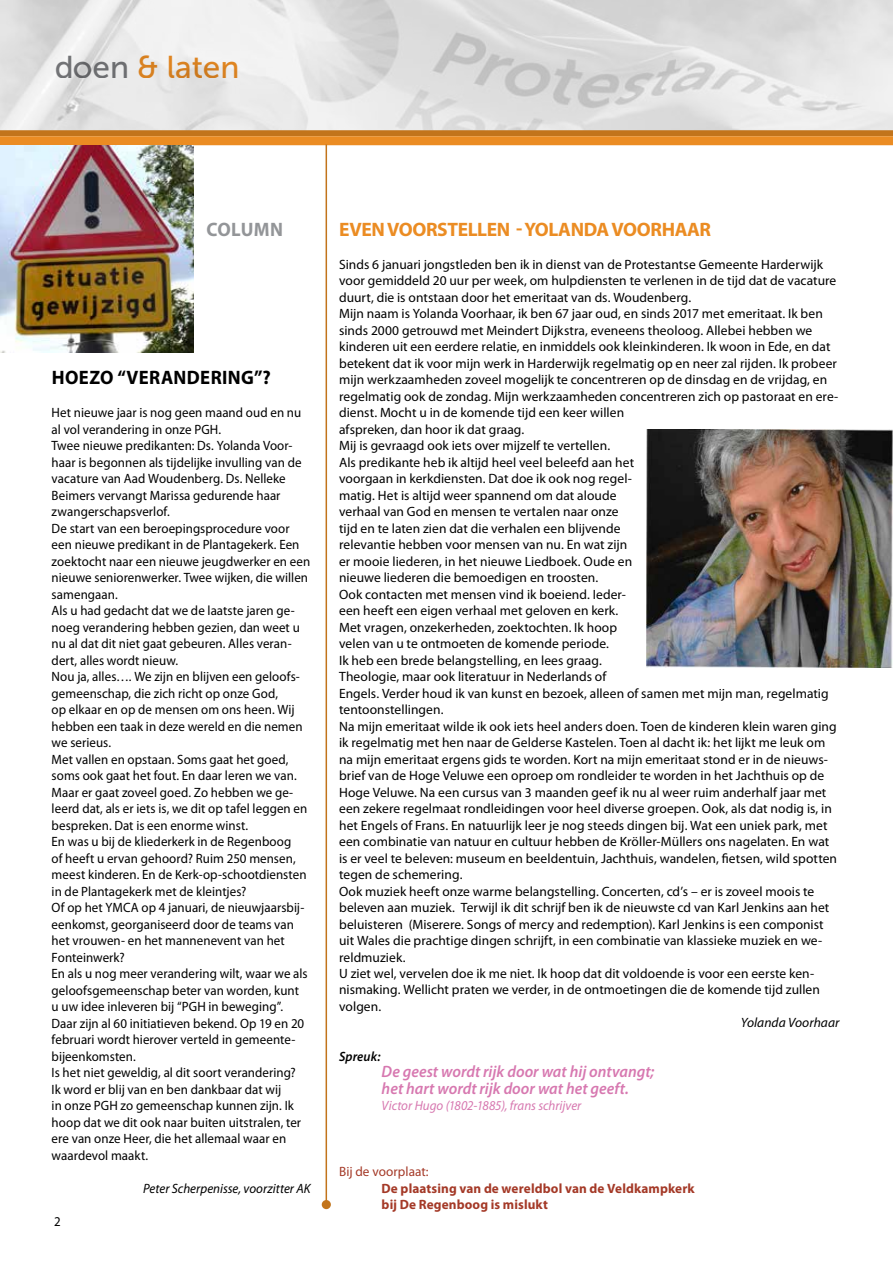
<style>
.page{position:relative;width:893px;height:1263px;background:#fff}
.page>*{position:absolute;margin:0;border:0;box-sizing:border-box;transform-origin:0 0}
.t1{font:31.5px "Museo Sans 500";color:#eb8c23}
.t2{font:700 19.5px "Myriad Pro";letter-spacing:-.02em;color:#eb8c23}
.t3{font:700 19.5px "Myriad Pro";letter-spacing:.02em;color:#000;scale:.96 1}
.t4{font:700 19.5px "Myriad Pro";letter-spacing:.015em;color:#939598;scale:.96 1}
.t5{font:italic 600 16.5px/16.5px "Myriad Pro";color:#d778b0;scale:.96 1}
.t6{font:13.5px/16.5px "Myriad Pro";letter-spacing:.005em;color:#000}
.t7{font:13.5px/16.5px "Myriad Pro";letter-spacing:.005em;color:#000;scale:.96 1}
.t8{font:700 13.5px/16.5px "Myriad Pro";letter-spacing:.01em;color:#a43927}
.t9{font:italic 13.5px "Myriad Pro";color:#d778b0;scale:.96 1}
.t10{font:italic 13.5px "Myriad Pro";color:#000;scale:.96 1}
.t11{font:italic 13.5px "Myriad Pro";color:#000}
.t12{font:13.5px "Myriad Pro";letter-spacing:.005em;color:#a43927}
.t13{font:italic 600 13.5px "Myriad Pro";letter-spacing:.01em;color:#000;scale:.96 1}
.t14{font:13.5px "Myriad Pro";letter-spacing:.005em;color:#000;scale:.95 1}
.s1{color:#77787b}
</style>
<div class="page">
<img style="left:0;top:0;width:893px;height:130px">
<div style="left:0;top:130px;width:893px;height:6px;background:#c2741b"></div>
<div style="left:0;top:136px;width:893px;height:9px;background:#eb8c23"></div>
<hr style="left:326px;top:144px;width:1px;height:1060px;background:#c2741b">
<div style="left:322px;top:1200px;width:9px;height:9px;background:#c2741b;border-radius:50%"></div>
<img style="left:0;top:145px;width:193px;height:208px">
<img style="left:647px;top:429px;width:246px;height:239px">
<h1 class="t1" style="left:54px;top:50px;width:187px"><span class="s1">doen</span> &amp; laten</h1>
<h2 class="t4" style="left:206px;top:216px;width:81px">COLUMN</h2>
<h2 class="t3" style="left:52px;top:365px;width:230px">HOEZO “VERANDERING”?</h2>
<p class="t7" style="left:52px;top:404px;width:271px">Het nieuwe jaar is nog geen maand oud en nu al vol verandering in onze PGH.<br>Twee nieuwe predikanten: Ds. Yolanda Voor&shy;haar is begonnen als tijdelijke invulling van de vacature van Aad Woudenberg. Ds. Nelleke Beimers vervangt Marissa gedurende haar zwangerschapsverlof.<br>De start van een beroepingsprocedure voor een nieuwe predikant in de Plantagekerk. Een zoektocht naar een nieuwe jeugdwerker en een nieuwe seniorenwerker. Twee wijken, die willen samengaan.<br>Als u had gedacht dat we de laatste jaren ge&shy;noeg verandering hebben gezien, dan weet u nu al dat dit niet gaat gebeuren. Alles veran&shy;dert, alles wordt nieuw.<br>Nou ja, alles…. We zijn en blijven een geloofs&shy;gemeenschap, die zich richt op onze God,<br>op elkaar en op de mensen om ons heen. Wij hebben een taak in deze wereld en die nemen we serieus.<br>Met vallen en opstaan. Soms gaat het goed, soms ook gaat het fout. En daar leren we van.<br>Maar er gaat zoveel goed. Zo hebben we ge&shy;leerd dat, als er iets is, we dit op tafel leggen en bespreken. Dat is een enorme winst.<br>En was u bij de kliederkerk in de Regenboog<br>of heeft u ervan gehoord? Ruim 250 mensen, meest kinderen. En de Kerk-op-schootdiensten in de Plantagekerk met de kleintjes?<br>Of op het YMCA op 4 januari, de nieuwjaarsbij&shy;eenkomst, georganiseerd door de teams van het vrouwen- en het mannenevent van het Fonteinwerk?<br>En als u nog meer verandering wilt, waar we als geloofsgemeenschap beter van worden, kunt<br>u uw idee inleveren bij “PGH in beweging”.<br>Daar zijn al 60 initiatieven bekend. Op 19 en 20 februari wordt hierover verteld in gemeente&shy;bijeenkomsten.<br>Is het niet geweldig, al dit soort verandering?<br>Ik word er blij van en ben dankbaar dat wij<br>in onze PGH zo gemeenschap kunnen zijn. Ik hoop dat we dit ook naar buiten uitstralen, ter ere van onze Heer, die het allemaal waar en waardevol maakt.</p>
<p class="t10" style="left:143px;top:1180px;width:176px">Peter Scherpenisse, voorzitter AK</p>
<p class="t14" style="left:54px;top:1213px;width:8px">2</p>
<h2 class="t2" style="left:339px;top:216px;width:373px">EVEN VOORSTELLEN - YOLANDA VOORHAAR</h2>
<p class="t6" style="left:339px;top:256px;width:501px">Sinds 6 januari jongstleden ben ik in dienst van de Protestantse Gemeente Harderwijk voor gemiddeld 20 uur per week, om hulpdiensten te verlenen in de tijd dat de vacature duurt, die is ontstaan door het emeritaat van ds. Woudenberg.<br>Mijn naam is Yolanda Voorhaar, ik ben 67 jaar oud, en sinds 2017 met emeritaat. Ik ben sinds 2000 getrouwd met Meindert Dijkstra, eveneens theoloog. Allebei hebben we kinderen uit een eerdere relatie, en inmiddels ook kleinkinderen. Ik woon in Ede, en dat betekent dat ik voor mijn werk in Harderwijk regelmatig op en neer zal rijden. Ik probeer mijn werkzaamheden zoveel mogelijk te concentreren op de dinsdag en de vrijdag, en regelmatig ook de zondag. Mijn werkzaamheden concentreren zich op pastoraat en ere&shy;dienst. Mocht u in de komende tijd een keer willen<br>afspreken, dan hoor ik dat graag.<br>Mij is gevraagd ook iets over mijzelf te vertellen.<br>Als predikante heb ik altijd heel veel beleefd aan het<br>voorgaan in kerkdiensten. Dat doe ik ook nog regel-<br>matig. Het is altijd weer spannend om dat aloude<br>verhaal van God en mensen te vertalen naar onze<br>tijd en te laten zien dat die verhalen een blijvende<br>relevantie hebben voor mensen van nu. En wat zijn<br>er mooie liederen, in het nieuwe Liedboek. Oude en<br>nieuwe liederen die bemoedigen en troosten.<br>Ook contacten met mensen vind ik boeiend. Ieder-<br>een heeft een eigen verhaal met geloven en kerk.<br>Met vragen, onzekerheden, zoektochten. Ik hoop<br>velen van u te ontmoeten de komende periode.<br>Ik heb een brede belangstelling, en lees graag.<br>Theologie, maar ook literatuur in Nederlands of<br>Engels. Verder houd ik van kunst en bezoek, alleen of samen met mijn man, regelmatig tentoonstellingen.<br>Na mijn emeritaat wilde ik ook iets heel anders doen. Toen de kinderen klein waren ging ik regelmatig met hen naar de Gelderse Kastelen. Toen al dacht ik: het lijkt me leuk om na mijn emeritaat ergens gids te worden. Kort na mijn emeritaat stond er in de nieuws&shy;brief van de Hoge Veluwe een oproep om rondleider te worden in het Jachthuis op de Hoge Veluwe. Na een cursus van 3 maanden geef ik nu al weer ruim anderhalf jaar met een zekere regelmaat rondleidingen voor heel diverse groepen. Ook, als dat nodig is, in het Engels of Frans. En natuurlijk leer je nog steeds dingen bij. Wat een uniek park, met een combinatie van natuur en cultuur hebben de Kröller-Müllers ons nagelaten. En wat is er veel te beleven: museum en beeldentuin, Jachthuis, wandelen, fietsen, wild spotten tegen de schemering.<br>Ook muziek heeft onze warme belangstelling. Concerten, cd’s – er is zoveel moois te beleven aan muziek. Terwijl ik dit schrijf ben ik de nieuwste cd van Karl Jenkins aan het beluisteren (Miserere. Songs of mercy and redemption). Karl Jenkins is een componist uit Wales die prachtige dingen schrijft, in een combinatie van klassieke muziek en we&shy;reldmuziek.<br>U ziet wel, vervelen doe ik me niet. Ik hoop dat dit voldoende is voor een eerste ken&shy;nismaking. Wellicht praten we verder, in de ontmoetingen die de komende tijd zullen volgen.</p>
<p class="t11" style="left:741px;top:1014px;width:100px">Yolanda Voorhaar</p>
<p class="t13" style="left:339px;top:1047px;width:45px">Spreuk:</p>
<p class="t5" style="left:382px;top:1063px;width:286px">De geest wordt rijk door wat hij ontvangt; het hart wordt rijk door wat het geeft.</p>
<p class="t9" style="left:382px;top:1097px;width:210px">Victor Hugo (1802-1885), frans schrijver</p>
<p class="t12" style="left:339px;top:1163px;width:91px">Bij de voorplaat:</p>
<p class="t8" style="left:382px;top:1179px;width:314px">DE PLAATSING VAN DE WERELDBOL VAN DE VELDKAMPKERK<br>BIJ DE REGENBOOG IS MISLUKT</p>
</div>
